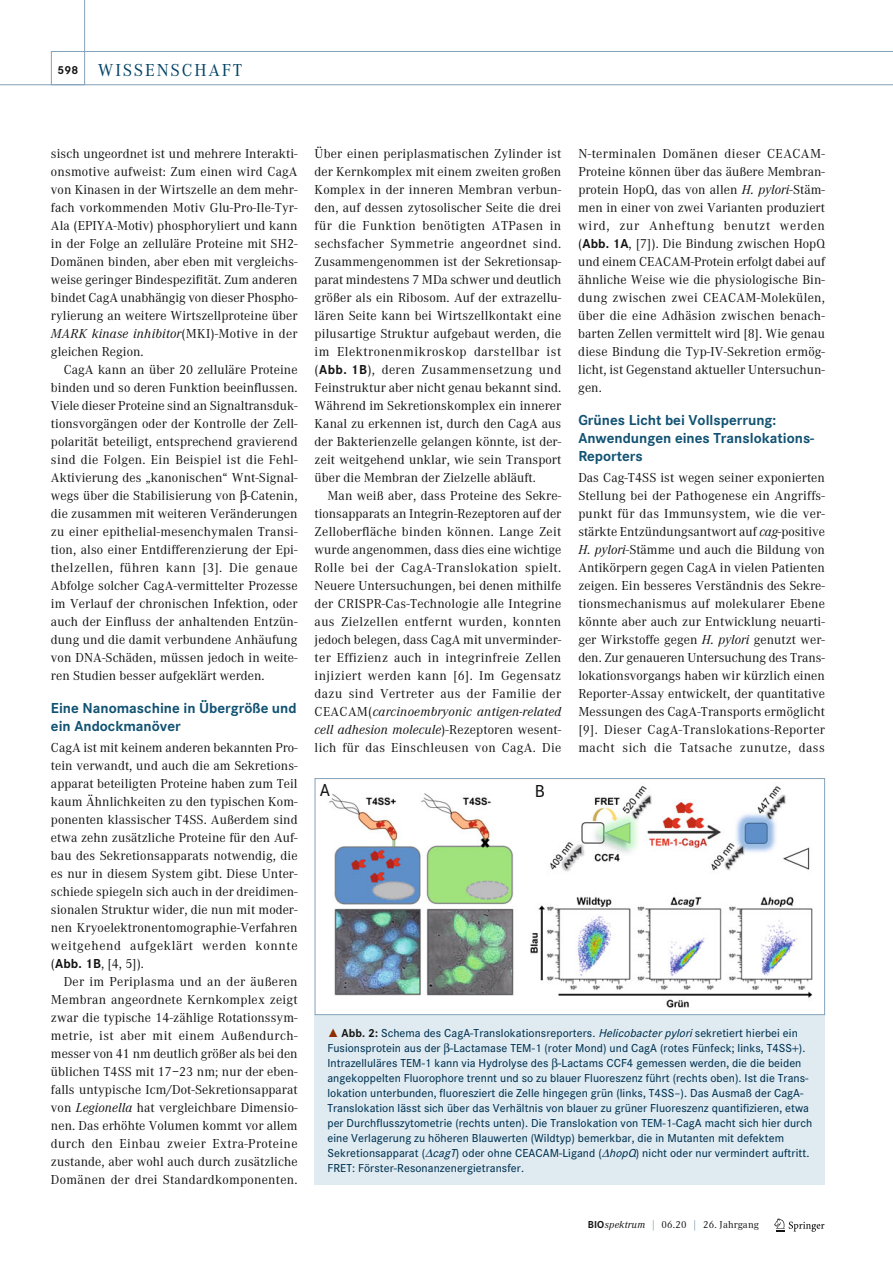
<style>
.page{position:relative;width:893px;height:1263px;background:#fff}
.page>*{position:absolute;margin:0;border:0;box-sizing:border-box;transform-origin:0 0}
.t1{font:18px "Corporate A";letter-spacing:.1em;color:#004264}
.t2{font:500 18px "Corporate S";color:#131413}
.t3{font:700 15px/18px "Corporate S";color:#115273}
.t4{font:13.5px/18px "Corporate A";letter-spacing:.005em;color:#131413;text-align:justify}
.t5{font:500 12px/15px "Corporate S";letter-spacing:.005em;color:#003252}
.t6{font:10.5px "Corporate A";letter-spacing:.015em;color:#131413}
.s1{font-family:"Corporate S";font-weight:700;font-size:12px;color:#131413}
.s2{font-style:italic}
.s3{font-family:"Corporate S";font-weight:700}
.s4{font-family:"The Sans Expert";font-weight:400;color:#8d2d00}
.s5{font-weight:700;color:#131413}
.s6{color:#658ba6}
</style>
<div class="page">
<svg style="left:774px;top:1218px;width:50px;height:14px"></svg>
<div style="left:315px;top:1015px;width:510px;height:169px;background:#dfebf1"></div>
<img style="left:329px;top:786px;width:484px;height:222px">
<div style="left:315px;top:778px;width:510px;height:237px;border:1px solid #84a2ba"></div>
<svg style="left:0;top:0;width:85px;height:85px"></svg>
<div style="left:51px;top:51px;width:842px;height:34px;border:1px solid #84a2ba"></div>
<h1 class="t1" style="left:58px;top:63px;width:186px"><span class="s1">598</span> WISSENSCHAFT</h1>
<p class="t4" style="left:51px;top:146px;width:248px">sisch ungeordnet ist und mehrere Interakti&shy;onsmotive aufweist: Zum einen wird CagA von Kinasen in der Wirtszelle an dem mehr&shy;fach vorkommenden Motiv Glu-Pro-Ile-Tyr-Ala (EPIYA-Motiv) phosphoryliert und kann in der Folge an zelluläre Proteine mit SH2- Domänen binden, aber eben mit vergleichs&shy;weise geringer Bindespezifität. Zum anderen bindet CagA unabhängig von dieser Phospho&shy;rylierung an weitere Wirtszellproteine über <span class="s2">MARK kinase inhibitor</span>(MKI)-Motive in der gleichen Region.</p>
<p class="t4" style="left:51px;top:362px;width:248px;text-indent:13px">CagA kann an über 20 zelluläre Proteine binden und so deren Funktion beeinflussen.<br>Viele dieser Proteine sind an Signaltransduk&shy;tionsvorgängen oder der Kontrolle der Zell&shy;polarität beteiligt, entsprechend gravierend sind die Folgen. Ein Beispiel ist die Fehl-Aktivierung des „kanonischen“ Wnt-Signal&shy;wegs über die Stabilisierung von -Catenin, die zusammen mit weiteren Veränderungen zu einer epithelial-mesenchymalen Transi&shy;tion, also einer Entdifferenzierung der Epi&shy;thelzellen, führen kann [3]. Die genaue Ab folge solcher CagA-vermittelter Prozesse im Verlauf der chronischen Infektion, oder auch der Einfluss der anhaltenden Entzün&shy;dung und die damit verbundene Anhäufung von DNA-Schäden, müssen jedoch in weite&shy;ren Studien besser aufgeklärt werden.</p>
<p class="t3" style="left:51px;top:701px;width:247px">Eine Nanomaschine in Übergröße und ein Andockmanöver</p>
<p class="t4" style="left:51px;top:740px;width:248px">CagA ist mit keinem anderen bekannten Pro&shy;tein verwandt, und auch die am Sekretions&shy;apparat beteiligten Proteine haben zum Teil kaum Ähnlichkeiten zu den typischen Kom&shy;ponenten klassischer T4SS. Außerdem sind etwa zehn zusätzliche Proteine für den Auf&shy;bau des Sekretionsapparats notwendig, die es nur in diesem System gibt. Diese Unter&shy;schiede spiegeln sich auch in der dreidimen&shy;sionalen Struktur wider, die nun mit moder&shy;nen Kryoelektronentomographie-Verfahren weitgehend aufgeklärt werden konnte (<span class="s3">Abb. 1B</span>, [4, 5]).</p>
<p class="t4" style="left:51px;top:974px;width:248px;text-indent:13px">Der im Periplasma und an der äußeren Membran angeordnete Kernkomplex zeigt zwar die typische 14-zählige Rotationssym&shy;metrie, ist aber mit einem Außendurch&shy;messer von 41 nm deutlich größer als bei den üblichen T4SS mit 17–23 nm; nur der eben&shy;falls untypische Icm/Dot-Sekretionsapparat von <span class="s2">Legionella</span> hat vergleichbare Dimensio&shy;nen. Das erhöhte Volumen kommt vor allem durch den Einbau zweier Extra-Proteine zustande, aber wohl auch durch zusätzliche Domänen der drei Standardkomponenten.</p>
<p class="t4" style="left:315px;top:146px;width:248px">Über einen periplasmatischen Zylinder ist der Kernkomplex mit einem zweiten großen Komplex in der inneren Membran verbun&shy;den, auf dessen zytosolischer Seite die drei für die Funktion benötigten ATPasen in sechsfacher Symmetrie angeordnet sind.<br>Zusammengenommen ist der Sekretionsap&shy;parat mindestens 7 MDa schwer und deutlich größer als ein Ribosom. Auf der extrazellu&shy;lären Seite kann bei Wirtszellkontakt eine pilusartige Struktur aufgebaut werden, die im Elektronenmikroskop darstellbar ist (<span class="s3">Abb. 1B</span>), deren Zusammensetzung und Feinstruktur aber nicht genau bekannt sind.<br>Während im Sekretionskomplex ein innerer Kanal zu erkennen ist, durch den CagA aus der Bakterienzelle gelangen könnte, ist der&shy;zeit weitgehend unklar, wie sein Transport über die Membran der Zielzelle abläuft.</p>
<p class="t4" style="left:315px;top:488px;width:248px;text-indent:13px">Man weiß aber, dass Proteine des Sekre&shy;tionsapparats an Integrin-Rezeptoren auf der Zelloberfläche binden können. Lange Zeit wurde angenommen, dass dies eine wichtige Rolle bei der CagA-Translokation spielt.<br>Neuere Untersuchungen, bei denen mithilfe der CRISPR-Cas-Technologie alle Integrine aus Zielzellen entfernt wurden, konnten jedoch belegen, dass CagA mit unverminder&shy;ter Effizienz auch in integrinfreie Zellen in jiziert werden kann [6]. Im Gegensatz dazu sind Vertreter aus der Familie der CEACAM(<span class="s2">carcinoembryonic antigen-related cell ad hesion molecule</span>)-Rezeptoren wesent&shy;lich für das Einschleusen von CagA. Die</p>
<h1 class="t2" style="left:320px;top:784px;width:12px">A</h1>
<h1 class="t2" style="left:535px;top:785px;width:12px">B</h1>
<p class="t4" style="left:578px;top:146px;width:248px">N-terminalen Domänen dieser CEACAM-Proteine können über das äußere Membran&shy;protein HopQ, das von allen <span class="s2">H. pylori</span>-Stäm&shy;men in einer von zwei Varianten produziert wird, zur Anheftung benutzt werden (<span class="s3">Abb. 1A</span>, [7]). Die Bindung zwischen HopQ und einem CEACAM-Protein erfolgt dabei auf ähnliche Weise wie die physiologische Bin&shy;dung zwischen zwei CEACAM-Molekülen, über die eine Adhäsion zwischen benach&shy;barten Zellen vermittelt wird [8]. Wie genau diese Bindung die Typ-IV-Sekretion ermög&shy;licht, ist Gegenstand aktueller Untersuchun&shy;gen.</p>
<p class="t3" style="left:578px;top:413px;width:237px">Grünes Licht bei Vollsperrung:<br>Anwendungen eines Translokations-<br>Reporters</p>
<p class="t4" style="left:578px;top:470px;width:248px">Das Cag-T4SS ist wegen seiner exponierten Stellung bei der Pathogenese ein Angriffs&shy;punkt für das Immunsystem, wie die ver&shy;stärkte Entzündungsantwort auf <span class="s2">cag</span>-positive <span class="s2">H. pylori</span>-Stämme und auch die Bildung von Antikörpern gegen CagA in vielen Patienten zeigen. Ein besseres Verständnis des Sekre&shy;tionsmechanismus auf molekularer Ebene könnte aber auch zur Entwicklung neuarti&shy;ger Wirkstoffe gegen <span class="s2">H. pylori</span> genutzt wer&shy;den. Zur genaueren Untersuchung des Trans&shy;lokationsvorgangs haben wir kürzlich einen Reporter-Assay entwickelt, der quantitative Messungen des CagA-Transports ermöglicht [9]. Dieser CagA-Translokations-Reporter macht sich die Tatsache zunutze, dass</p>
<p class="t5" style="left:327px;top:1026px;width:486px"><span class="s4">˚</span> <span class="s5">Abb. 2:</span> Schema des CagA-Translokationsreporters. <span class="s2">Helicobacterpylori</span>sekretiert hierbei ein Fusionsprotein aus der -Lactamase TEM-1 (roter Mond) und CagA (rotes Fünfeck; links, T4SS ).<br>Intrazelluläres TEM-1 kann via Hydrolyse des -Lactams CCF4 gemessen werden, die die beiden angekoppelten Fluorophore trennt und so zu blauer Fluoreszenz führt (rechts oben). Ist die Trans&shy;lokation unterbunden, fluoresziert die Zelle hingegen grün (links, T4SS–). Das Ausmaß der CagA-Translokation lässt sich über das Verhältnis von blauer zu grüner Fluoreszenz quantifizieren, etwa per Durchflusszytometrie (rechts unten). Die Translokation von TEM-1-CagA macht sich hier durch eine Verlagerung zu höheren Blauwerten (Wildtyp) bemerkbar, die in Mutanten mit defektem Sekretionsapparat (∆<span class="s2">cagT</span>) oder ohne CEACAM-Ligand (∆<span class="s2">hopQ</span>) nicht oder nur vermindert auftritt.<br>FRET: Förster-Resonanzenergietransfer.</p>
<p class="t6" style="left:588px;top:1221px;width:173px"><span class="s3">BIO</span><span class="s2">spektrum</span> <span class="s6">|</span> 06.20 <span class="s6">|</span> 26. Jahrgang</p>
</div>
